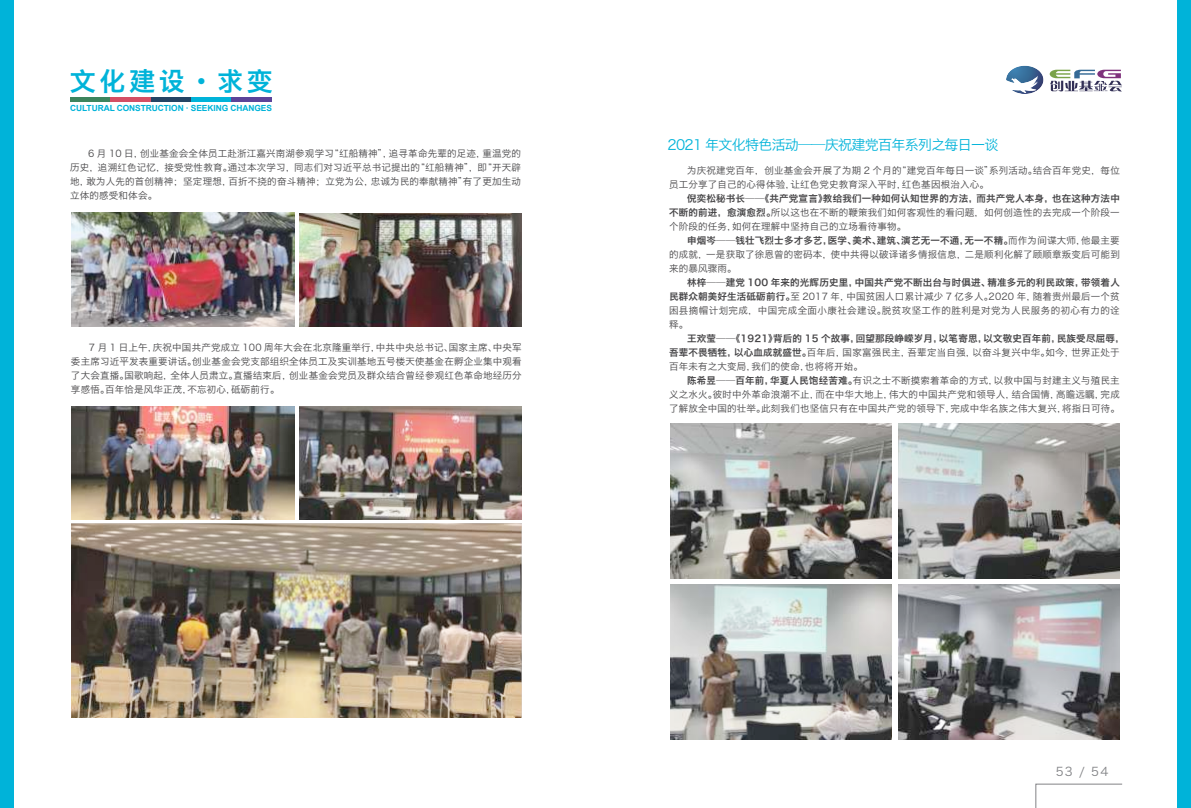
<style>
.page{position:relative;width:1191px;height:808px;background:#fff}
.page>*{position:absolute;margin:0;border:0;box-sizing:border-box;transform-origin:0 0}
.t1{font:26px "Hiragino Sans GB W6";letter-spacing:.14em;color:#00b3d9}
.t2{font:14px "Hiragino Sans GB W3";letter-spacing:-.05em;color:#00b3d9}
.t3{font:12px "Hiragino Sans GB W3";color:#828386}
.t4{font:9.5px/14px "Hiragino Sans GB W3";letter-spacing:.02em;color:#454446}
.t5{font:9.5px "Hiragino Sans GB W6";letter-spacing:.02em;color:#454446}
.t6{font:700 8.4px "Arial";letter-spacing:-.01em;color:#00b3d9}
.s1{font-family:"Hiragino Sans GB W6"}
.s2{font-family:"Hiragino Sans GB W3"}
</style>
<div class="page">
<svg style="left:1049px;top:70px;width:73px;height:22px"></svg>
<img style="left:1006px;top:66px;width:37px;height:28px">
<div style="left:1177px;top:0;width:14px;height:808px;background:#00b3d9"></div>
<div style="left:0;top:0;width:14px;height:808px;background:#00b3d9"></div>
<hr style="left:70px;top:97px;width:41px;height:4px;background:#3d845d">
<hr style="left:111px;top:97px;width:40px;height:4px;background:#d44f64">
<hr style="left:151px;top:97px;width:40px;height:4px;background:#254464">
<hr style="left:191px;top:97px;width:41px;height:4px;background:#00b3d9">
<hr style="left:232px;top:97px;width:40px;height:4px;background:#5b4499">
<img style="left:670px;top:423px;width:221px;height:155px">
<img style="left:898px;top:423px;width:221px;height:155px">
<img style="left:670px;top:584px;width:221px;height:155px">
<img style="left:898px;top:584px;width:221px;height:155px">
<svg style="left:1035px;top:784px;width:87px;height:24px"></svg>
<img style="left:71px;top:213px;width:224px;height:113px">
<img style="left:300px;top:213px;width:222px;height:113px">
<img style="left:71px;top:406px;width:224px;height:113px">
<img style="left:71px;top:524px;width:450px;height:194px">
<img style="left:300px;top:406px;width:222px;height:114px">
<h1 class="t1" style="left:70px;top:64px;width:204px">文化建设·求变</h1>
<p class="t6" style="left:70px;top:104px;width:203px">CULTURAL CONSTRUCTION · SEEKING CHANGES</p>
<p class="t4" style="left:70px;top:147px;width:452px;text-align:justify;text-indent:18px">6 月 10 日，创业基金会全体员工赴浙江嘉兴南湖参观学习“红船精神”，追寻革命先辈的足迹，重温党的历史，追溯红色记忆，接受党性教育。通过本次学习，同志们对习近平总书记提出的“红船精神”，即“开天辟地，敢为人先的首创精神；坚定理想，百折不挠的奋斗精神；立党为公，忠诚为民的奉献精神”有了更加生动立体的感受和体会。</p>
<p class="t4" style="left:71px;top:340px;width:452px;text-align:justify;text-indent:18px">7 月 1 日上午，庆祝中国共产党成立 100 周年大会在北京隆重举行，中共中央总书记、国家主席、中央军委主席习近平发表重要讲话。创业基金会党支部组织全体员工及实训基地五号楼天使基金在孵企业集中观看了大会直播。国歌响起，全体人员肃立。直播结束后，创业基金会党员及群众结合曾经参观红色革命地经历分享感悟。百年恰是风华正茂，不忘初心，砥砺前行。</p>
<h2 class="t2" style="left:667px;top:136px;width:332px">2021 年文化特色活动——庆祝建党百年系列之每日一谈</h2>
<p class="t4" style="left:669px;top:163px;width:452px;text-indent:18px">为庆祝建党百年，创业基金会开展了为期 2 个月的“建党百年每日一谈”系列活动。结合百年党史，每位员工分享了自己的心得体验，让红色党史教育深入平时，红色基因根治入心。</p>
<p class="t5" style="left:687px;top:192px;width:434px">倪奕松秘书长——《共产党宣言》教给我们一种如何认知世界的方法，而共产党人本身，也在这种方法中</p>
<p class="t4" style="left:669px;top:205px;width:452px"><span class="s1">不断的前进，愈演愈烈。</span>所以这也在不断的鞭策我们如何客观性的看问题，如何创造性的去完成一个阶段一个阶段的任务，如何在理解中坚持自己的立场看待事物。</p>
<p class="t5" style="left:687px;top:234px;width:434px">申烟岑——钱壮飞烈士多才多艺，医学、美术、建筑、演艺无一不通，无一不精。<span class="s2">而作为间谍大师，他最主要</span></p>
<p class="t4" style="left:669px;top:247px;width:452px">的成就，一是获取了徐恩曾的密码本，使中共得以破译诸多情报信息，二是顺利化解了顾顺章叛变后可能到来的暴风骤雨。</p>
<p class="t5" style="left:687px;top:276px;width:434px">林梓——建党 100 年来的光辉历史里，中国共产党不断出台与时俱进、精准多元的利民政策，带领着人</p>
<p class="t4" style="left:669px;top:289px;width:452px;text-align:justify"><span class="s1">民群众朝美好生活砥砺前行。</span>至 2017 年，中国贫困人口累计减少 7 亿多人。2020 年，随着贵州最后一个贫困县摘帽计划完成，中国完成全面小康社会建设。脱贫攻坚工作的胜利是对党为人民服务的初心有力的诠释。</p>
<p class="t5" style="left:687px;top:332px;width:439px">王欢莹——《1921》背后的 15 个故事，回望那段峥嵘岁月，以笔寄思，以文敬史百年前，民族受尽屈辱，</p>
<p class="t4" style="left:669px;top:345px;width:452px"><span class="s1">吾辈不畏牺牲，以心血成就盛世。</span>百年后，国家富强民主，吾辈定当自强，以奋斗复兴中华。如今，世界正处于百年未有之大变局，我们的使命，也将将开始。</p>
<p class="t4" style="left:669px;top:373px;width:452px;text-align:justify;text-indent:18px"><span class="s1">陈希昱——百年前，华夏人民饱经苦难。</span>有识之士不断摸索着革命的方式，以救中国与封建主义与殖民主义之水火。彼时中外革命浪潮不止，而在中华大地上，伟大的中国共产党和领导人，结合国情，高瞻远瞩，完成了解放全中国的壮举。此刻我们也坚信只有在中国共产党的领导下，完成中华名族之伟大复兴，将指日可待。</p>
<p class="t3" style="left:1055px;top:764px;width:54px">53 / 54</p>
</div>
